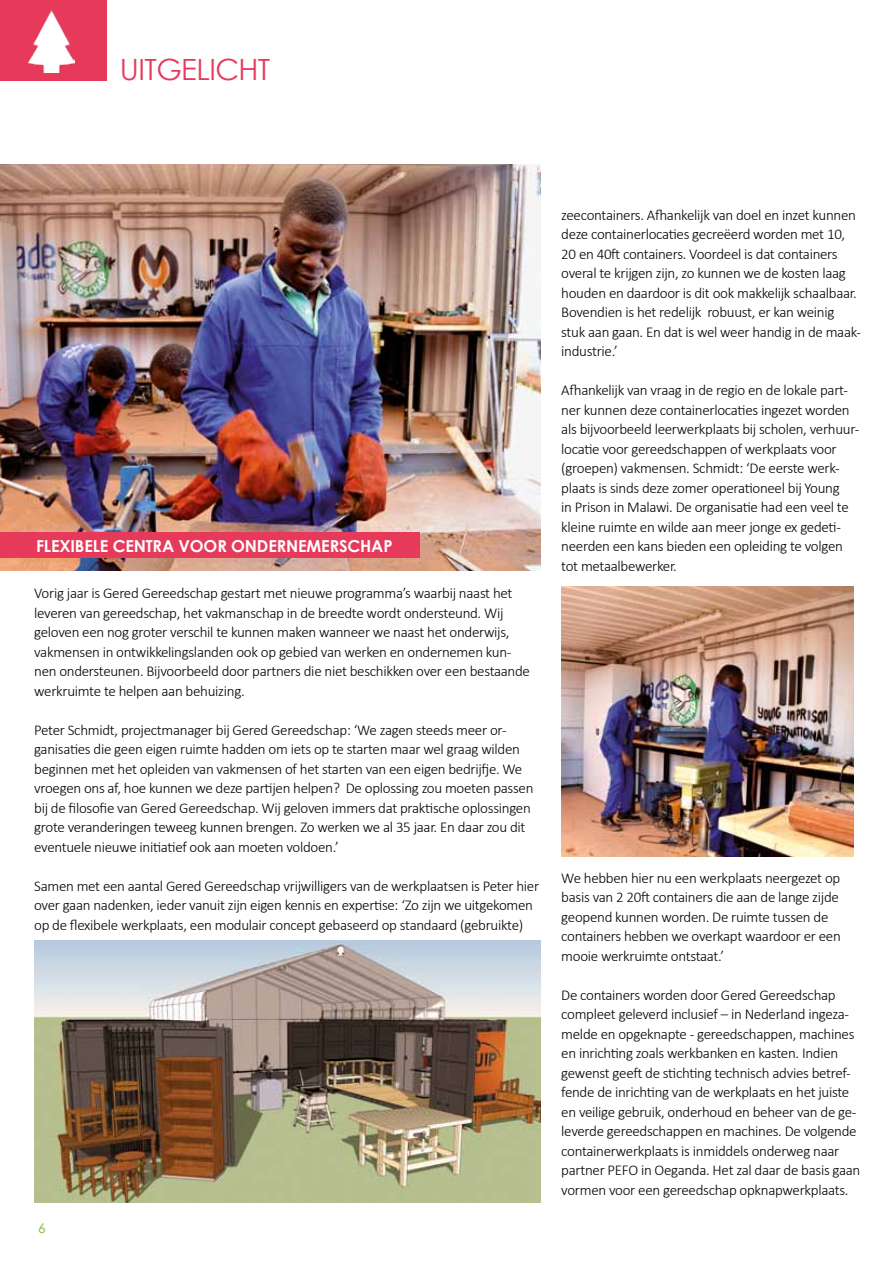
<style>
.page{position:relative;width:893px;height:1263px;background:#fff}
.page>*{position:absolute;margin:0;border:0;box-sizing:border-box;transform-origin:0 0}
.t1{font:29.25px "Century Gothic";color:#e73a5b}
.t2{font:700 16.5px "Century Gothic";letter-spacing:-.01em;color:#fff}
.t3{font:300 15px/19.5px "Calibri";letter-spacing:-.02em;color:#000}
.t4{font:13.5px "Century Gothic";color:#80ba27}
</style>
<div class="page">
<img style="left:561px;top:587px;width:292px;height:270px">
<img style="left:35px;top:940px;width:505px;height:262px">
<div style="left:0;top:0;width:106px;height:81px;background:#e73a5b"></div>
<img style="left:0;top:164px;width:540px;height:406px">
<div style="left:0;top:533px;width:420px;height:25px;background:#e73a5b"></div>
<img style="left:28px;top:10px;width:47px;height:62px">
<h1 class="t1" style="left:120px;top:52px;width:106px">Uitgelicht</h1>
<p class="t2" style="left:36px;top:536px;width:156px">FLEXIBELE CENTRA VOO</p>
<p class="t2" style="left:217px;top:536px;width:175px">R ONDERNEMERSCHAP</p>
<p class="t3" style="left:34px;top:583px;width:497px">Vorig jaar is Gered Gereedschap gestart met nieuwe programma’s waarbij naast het leveren van gereedschap, het vakmanschap in de breedte wordt ondersteund. Wij geloven een nog groter verschil te kunnen maken wanneer we naast het onderwijs, vakmensen in ontwikkelingslanden ook op gebied van werken en ondernemen kun&shy;nen ondersteunen. Bijvoorbeeld door partners die niet beschikken over een bestaande werkruimte te helpen aan behuizing.</p>
<p class="t3" style="left:34px;top:719px;width:501px">Peter Schmidt, projectmanager bij Gered Gereedschap: ‘We zagen steeds meer or&shy;ganisaties die geen eigen ruimte hadden om iets op te starten maar wel graag wilden beginnen met het opleiden van vakmensen of het starten van een eigen bedrijfje. We vroegen ons af, hoe kunnen we deze partijen helpen? De oplossing zou moeten passen bij de filosofie van Gered Gereedschap. Wij geloven immers dat praktische oplossingen grote veranderingen teweeg kunnen brengen. Zo werken we al 35 jaar. En daar zou dit eventuele nieuwe initiatief ook aan moeten voldoen.’</p>
<p class="t3" style="left:34px;top:875px;width:506px">Samen met een aantal Gered Gereedschap vrijwilligers van de werkplaatsen is Peter hier over gaan nadenken, ieder vanuit zijn eigen kennis en expertise: ‘Zo zijn we uitgekomen op de flexibele werkplaats, een modulair concept gebaseerd op standaard (gebruikte)</p>
<p class="t4" style="left:38px;top:1220px;width:9px">6</p>
<p class="t3" style="left:561px;top:204px;width:301px">zeecontainers. Afhankelijk van doel en inzet kunnen deze containerlocaties gecreëerd worden met 10, 20 en 40ft containers. Voordeel is dat containers overal te krijgen zijn, zo kunnen we de kosten laag houden en daardoor is dit ook makkelijk schaalbaar.<br>Bovendien is het redelijk robuust, er kan weinig stuk aan gaan. En dat is wel weer handig in de maak&shy;industrie.’</p>
<p class="t3" style="left:561px;top:380px;width:299px">Afhankelijk van vraag in de regio en de lokale part&shy;ner kunnen deze containerlocaties ingezet worden als bijvoorbeeld leerwerkplaats bij scholen, verhuur&shy;locatie voor gereedschappen of werkplaats voor (groepen) vakmensen. Schmidt: ‘De eerste werk&shy;plaats is sinds deze zomer operationeel bij Young<br>in Prison in Malawi. De organisatie had een veel te kleine ruimte en wilde aan meer jonge ex gedeti&shy;neerden een kans bieden een opleiding te volgen tot metaalbewerker.</p>
<p class="t3" style="left:561px;top:867px;width:281px">We hebben hier nu een werkplaats neergezet op basis van 2 20ft containers die aan de lange zijde geopend kunnen worden. De ruimte tussen de containers hebben we overkapt waardoor er een mooie werkruimte ontstaat.’</p>
<p class="t3" style="left:561px;top:984px;width:301px">De containers worden door Gered Gereedschap compleet geleverd inclusief – in Nederland ingeza&shy;melde en opgeknapte - gereedschappen, machines en inrichting zoals werkbanken en kasten. Indien gewenst geeft de stichting technisch advies betref&shy;fende de inrichting van de werkplaats en het juiste en veilige gebruik, onderhoud en beheer van de ge&shy;leverde gereedschappen en machines. De volgende containerwerkplaats is inmiddels onderweg naar partner PEFO in Oeganda. Het zal daar de basis gaan vormen voor een gereedschap opknapwerkplaats.</p>
</div>
